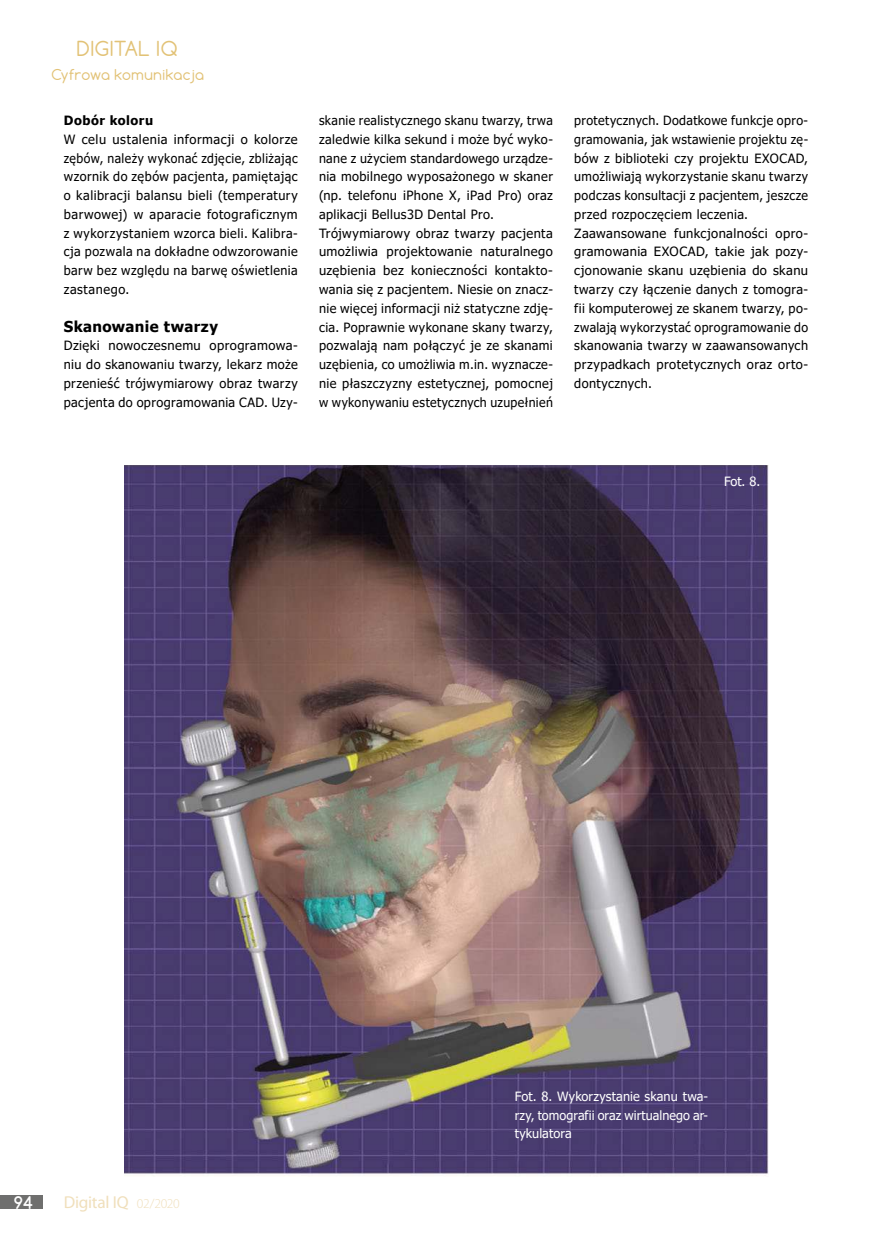
<style>
.page{position:relative;width:872px;height:1234px;background:#fff}
.page>*{position:absolute;margin:0;border:0;box-sizing:border-box;transform-origin:0 0}
.t1{font:19.5px "Comfortaa";letter-spacing:.01em;color:#e2c276}
.t2{font:17.25px "Myriad Pro";letter-spacing:-.015em;color:#f0dfbb}
.t3{font:700 16.5px "Comfortaa";color:#fff}
.t4{font:700 15px "Tahoma";letter-spacing:.02em;color:#000}
.t5{font:14.25px "Comfortaa";letter-spacing:.02em;color:#e2c276}
.t6{font:12.75px/18.8px "Tahoma";letter-spacing:.03em;color:#000;text-align:justify}
.t7{font:12.75px/18.8px "Tahoma";letter-spacing:.005em;color:#fff;text-align:justify}
.t8{font:700 12.75px "Tahoma";letter-spacing:.045em;color:#000}
.s1{font-weight:300;font-size:13.5px}
</style>
<div class="page">
<div style="left:0;top:1194px;width:43px;height:14px;background:#6f6f6e"></div>
<img style="left:124px;top:466px;width:645px;height:710px">
<h1 class="t1" style="left:77px;top:41px;width:102px">DIGITAL IQ</h1>
<p class="t5" style="left:51px;top:69px;width:154px">Cyfrowa komunikacja</p>
<p class="t8" style="left:64px;top:111px;width:91px">Dobór koloru</p>
<p class="t6" style="left:64px;top:130px;width:235px">W celu ustalenia informacji o kolorze zębów, należy wykonać zdjęcie, zbliżając wzornik do zębów pacjenta, pamiętając o kalibracji balansu bieli (temperatury barwowej) w aparacie fotograficznym z wykorzystaniem wzorca bieli. Kalibra&shy;cja pozwala na dokładne odwzorowanie barw bez względu na barwę oświetlenia zastanego.</p>
<p class="t4" style="left:64px;top:315px;width:156px">Skanowanie twarzy</p>
<p class="t6" style="left:64px;top:337px;width:235px">Dzięki nowoczesnemu oprogramowa&shy;niu do skanowaniu twarzy, lekarz może przenieść trójwymiarowy obraz twarzy pacjenta do oprogramowania CAD. Uzy-</p>
<p class="t6" style="left:319px;top:112px;width:235px;text-align:left">skanie realistycznego skanu twarzy, trwa zaledwie kilka sekund i może być wyko&shy;nane z użyciem standardowego urządze&shy;nia mobilnego wyposażonego w skaner (np. telefonu iPhone X, iPad Pro) oraz aplikacji Bellus3D Dental Pro.<br>Trójwymiarowy obraz twarzy pacjenta umożliwia projektowanie naturalnego uzębienia bez konieczności kontakto&shy;wania się z pacjentem. Niesie on znacz&shy;nie więcej informacji niż statyczne zdję&shy;cia. Poprawnie wykonane skany twarzy, pozwalają nam połączyć je ze skanami uzębienia, co umożliwia m.in. wyznacze&shy;nie płaszczyzny estetycznej, pomocnej w wykonywaniu estetycznych uzupełnień</p>
<p class="t6" style="left:574px;top:112px;width:235px;text-align:left">protetycznych. Dodatkowe funkcje opro&shy;gramowania, jak wstawienie projektu zę&shy;bów z biblioteki czy projektu EXOCAD, umożliwiają wykorzystanie skanu twarzy podczas konsultacji z pacjentem, jeszcze przed rozpoczęciem leczenia.<br>Zaawansowane funkcjonalności opro&shy;gramowania EXOCAD, takie jak pozy&shy;cjonowanie skanu uzębienia do skanu twarzy czy łączenie danych z tomogra&shy;fii komputerowej ze skanem twarzy, po&shy;zwalają wykorzystać oprogramowanie do skanowania twarzy w zaawansowanych przypadkach protetycznych oraz orto&shy;dontycznych.</p>
<p class="t7" style="left:724px;top:473px;width:38px">Fot. 8.</p>
<p class="t3" style="left:14px;top:1193px;width:21px">94</p>
<h2 class="t2" style="left:64px;top:1195px;width:117px">Digital IQ <span class="s1">02/2020</span></h2>
<p class="t7" style="left:514px;top:1087px;width:195px">Fot. 8. Wykorzystanie skanu twa&shy;rzy, tomografii oraz wirtualnego ar&shy;tykulatora</p>
</div>
